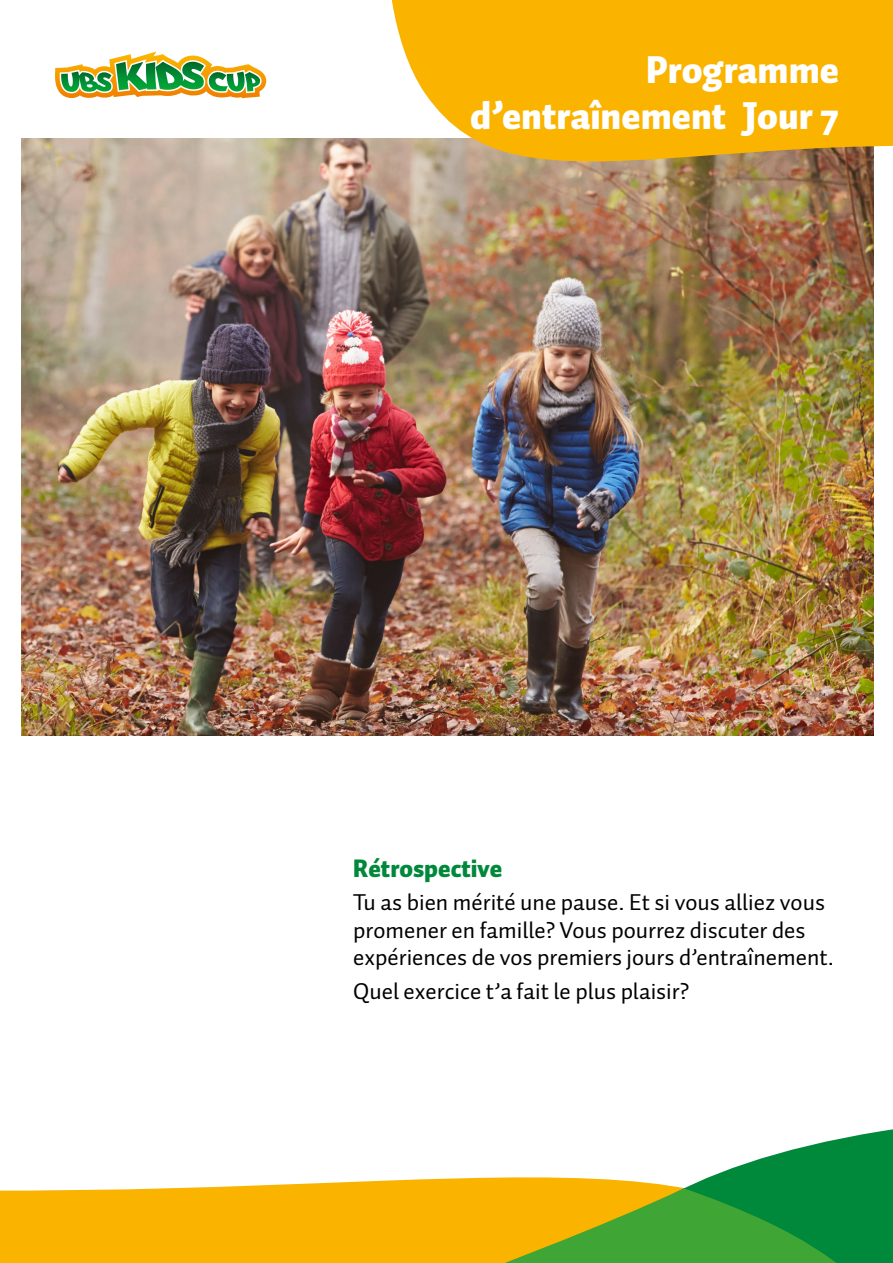
<style>
.page{position:relative;width:893px;height:1263px;background:#fff}
.page>*{position:absolute;margin:0;border:0;box-sizing:border-box;transform-origin:0 0}
.t1{font:900 38.1px/45.8px "Auto Pro";color:#fff;text-align:right}
.t2{font:900 24.9px "Auto Pro";color:#00883b}
.t3{font:23.25px/27.5px "Auto Pro";color:#000}
</style>
<div class="page">
<img style="left:21px;top:138px;width:852px;height:598px">
<svg style="left:387px;top:0;width:506px;height:168px;background:#f2b419"></svg>
<svg style="left:55px;top:51px;width:211px;height:47px"></svg>
<svg style="left:0;top:1178px;width:461px;height:85px;fill:#fab400"></svg>
<svg style="left:461px;top:1129px;width:432px;height:59px"></svg>
<svg style="left:227px;top:1188px;width:666px;height:75px;background:#9ca818"></svg>
<h1 class="t1" style="left:470px;top:47px;width:370px">Programme d’entraînement Jour 7</h1>
<p class="t2" style="left:353px;top:850px;width:151px">Rétrospective</p>
<p class="t3" style="left:353px;top:888px;width:482px">Tu as bien mérité une pause. Et si vous alliez vous promener en famille? Vous pourrez discuter des expériences de vos premiers jours d’entraînement.</p>
<p class="t3" style="left:353px;top:976px;width:337px">Quel exercice t’a fait le plus plaisir?</p>
</div>
